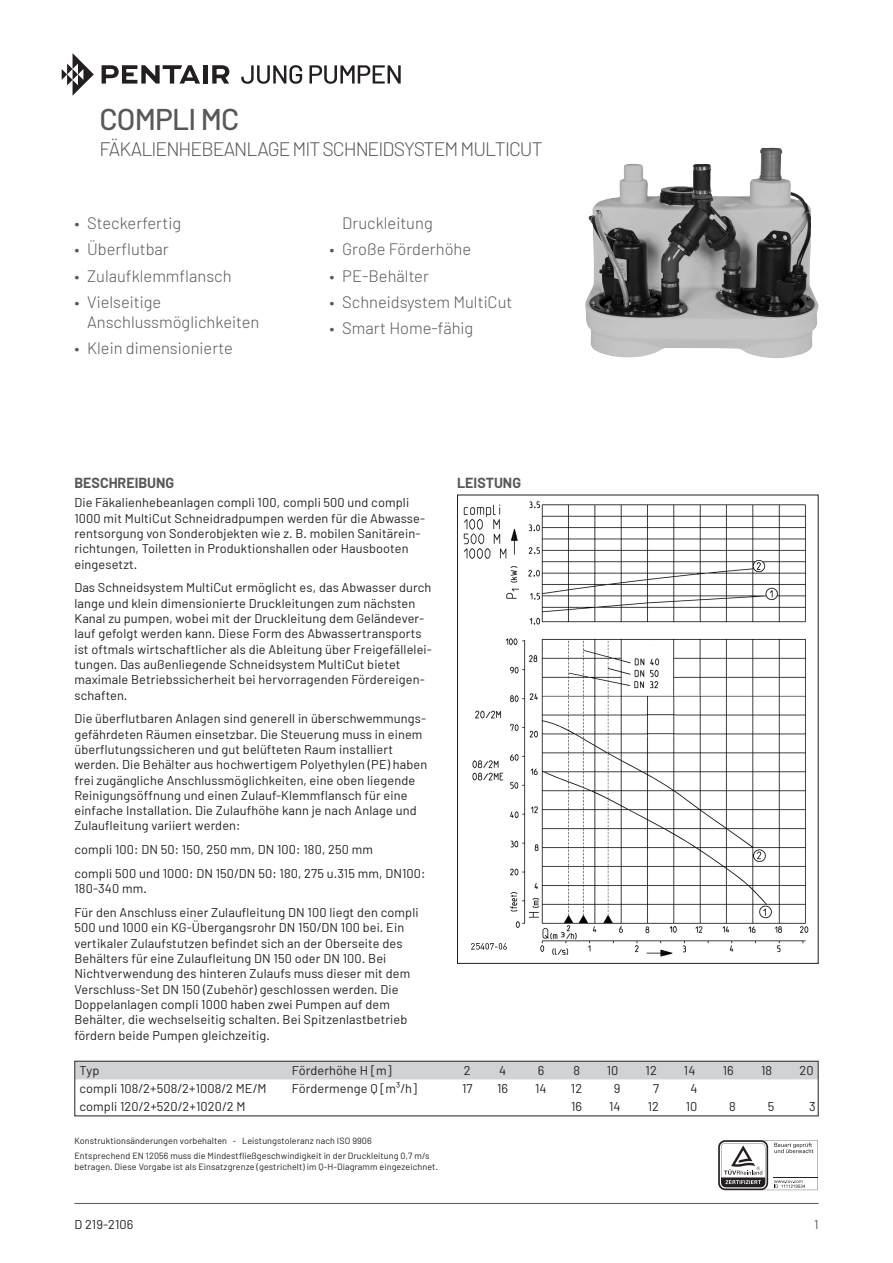
<style>
.page{position:relative;width:893px;height:1263px;background:#fff}
.page>*{position:absolute;margin:0;border:0;box-sizing:border-box;transform-origin:0 0}
.Produktlinie{font:500 30px "Barlow";letter-spacing:-.025em;color:#57585a}
.Produktlinie_first_p{font:300 19.5px "Barlow";letter-spacing:-.05em;color:#57585a}
.t1{font:300 16.5px/20.2px "Barlow";color:#57585a}
.t2{font:700 14.25px "Barlow";color:#57585a}
.Bodytext{font:12.75px/15.3px "Barlow";letter-spacing:.01em;color:#231f20}
.Tabellen_Body{font:12.75px "Barlow";letter-spacing:.01em;color:#231f20}
.Tabellen_Body_rechts{font:12.75px "Barlow";letter-spacing:.01em;color:#231f20}
.Tabellen_Kopf{font:12.75px "Barlow";letter-spacing:.01em;color:#231f20}
.Tabellen_Kopf_rechts{font:12.75px "Barlow";letter-spacing:.01em;color:#231f20}
.t3{font:12.75px "Barlow";color:#57585a}
.Hinweise_6pt{font:9px/10.8px "Barlow";letter-spacing:.01em;color:#231f20}
</style>
<div class="page">
<hr style="left:74px;top:1203px;width:745px;height:1px;background:#57585a">
<img style="left:585px;top:148px;width:234px;height:210px">
<img style="left:463px;top:501px;width:346px;height:456px">
<div style="left:76px;top:1063px;width:741px;height:16px;background:#d1d2d4"></div>
<div style="left:74px;top:1061px;width:745px;height:55px;border:1px solid #231f20"></div>
<svg style="left:718px;top:1140px;width:100px;height:50px"></svg>
<svg style="left:241px;top:65px;width:61px;height:19px"></svg>
<svg style="left:309px;top:65px;width:92px;height:19px"></svg>
<svg style="left:62px;top:53px;width:32px;height:43px"></svg>
<svg style="left:102px;top:65px;width:98px;height:19px"></svg>
<hr style="left:203px;top:65px;width:4px;height:19px;background:#231f20">
<svg style="left:212px;top:65px;width:17px;height:19px"></svg>
<p class="Produktlinie" style="left:99px;top:101px;width:141px">COMPLI MC</p>
<p class="Produktlinie_first_p" style="left:99px;top:136px;width:445px">FÄKALIENHEBEANLAGE MIT SCHNEIDSYSTEM MULTICUT</p>
<p class="t1" style="left:74px;top:213px;width:108px">• Steckerfertig</p>
<p class="t1" style="left:74px;top:239px;width:96px">• Überflutbar</p>
<p class="t1" style="left:74px;top:265px;width:159px">• Zulaufklemmflansch</p>
<p class="t1" style="left:87px;top:291px;width:174px;text-indent:-13px">• Vielseitige<br>Anschlussmöglichkeiten</p>
<p class="t1" style="left:74px;top:338px;width:160px">• Klein dimensionierte</p>
<p class="t2" style="left:74px;top:474px;width:101px">BESCHREIBUNG</p>
<p class="t1" style="left:342px;top:213px;width:92px">Druckleitung</p>
<p class="t1" style="left:330px;top:239px;width:143px">• Große Förderhöhe</p>
<p class="t1" style="left:330px;top:265px;width:101px">• PE-Behälter</p>
<p class="t1" style="left:330px;top:291px;width:184px">• Schneidsystem MultiCut</p>
<p class="t1" style="left:330px;top:317px;width:145px">• Smart Home-fähig</p>
<p class="t2" style="left:457px;top:474px;width:65px">LEISTUNG</p>
<p class="Bodytext" style="left:74px;top:495px;width:352px">Die Fäkalienhebeanlagen compli 100, compli 500 und compli 1000 mit MultiCut Schneidradpumpen werden für die Abwasse&shy;rentsorgung von Sonderobjekten wie z. B. mobilen Sanitärein&shy;richtungen, Toiletten in Produktionshallen oder Hausbooten eingesetzt.</p>
<p class="Bodytext" style="left:74px;top:580px;width:359px">Das Schneidsystem MultiCut ermöglicht es, das Abwasser durch lange und klein dimensionierte Druckleitungen zum nächsten Kanal zu pumpen, wobei mit der Druckleitung dem Geländever&shy;lauf gefolgt werden kann. Diese Form des Abwassertransports ist oftmals wirtschaftlicher als die Ableitung über Freigefällelei&shy;tungen. Das außenliegende Schneidsystem MultiCut bietet maximale Betriebssicherheit bei hervorragenden Fördereigen&shy;schaften.</p>
<p class="Bodytext" style="left:74px;top:711px;width:355px">Die überflutbaren Anlagen sind generell in überschwemmungs&shy;gefährdeten Räumen einsetzbar. Die Steuerung muss in einem überflutungssicheren und gut belüfteten Raum installiert werden. Die Behälter aus hochwertigem Polyethylen (PE) haben frei zugängliche Anschlussmöglichkeiten, eine oben liegende Reinigungsöffnung und einen Zulauf-Klemmflansch für eine einfache Installation. Die Zulaufhöhe kann je nach Anlage und Zulaufleitung variiert werden:</p>
<p class="Bodytext" style="left:74px;top:842px;width:300px">compli 100: DN 50: 150, 250 mm, DN 100: 180, 250 mm</p>
<p class="Bodytext" style="left:74px;top:865px;width:353px">compli 500 und 1000: DN 150/DN 50: 180, 275 u.315 mm, DN100:<br>180-340 mm.</p>
<p class="Bodytext" style="left:74px;top:904px;width:346px">Für den Anschluss einer Zulaufleitung DN 100 liegt den compli 500 und 1000 ein KG-Übergangsrohr DN 150/DN 100 bei. Ein vertikaler Zulaufstutzen befindet sich an der Oberseite des Behälters für eine Zulaufleitung DN 150 oder DN 100. Bei Nichtverwendung des hinteren Zulaufs muss dieser mit dem Verschluss-Set DN 150 (Zubehör) geschlossen werden. Die Doppelanlagen compli 1000 haben zwei Pumpen auf dem Behälter, die wechselseitig schalten. Bei Spitzenlastbetrieb fördern beide Pumpen gleichzeitig.</p>
<p class="Tabellen_Kopf" style="left:79px;top:1063px;width:21px">Typ</p>
<p class="Tabellen_Kopf" style="left:292px;top:1063px;width:101px">Förderhöhe H [m]</p>
<p class="Tabellen_Kopf_rechts" style="left:464px;top:1063px;width:8px">2</p>
<p class="Tabellen_Kopf_rechts" style="left:499px;top:1063px;width:9px">4</p>
<p class="Tabellen_Kopf_rechts" style="left:538px;top:1063px;width:8px">6</p>
<p class="Tabellen_Kopf_rechts" style="left:573px;top:1063px;width:8px">8</p>
<p class="Tabellen_Kopf_rechts" style="left:607px;top:1063px;width:13px">10</p>
<p class="Tabellen_Kopf_rechts" style="left:646px;top:1063px;width:13px">12</p>
<p class="Tabellen_Kopf_rechts" style="left:684px;top:1063px;width:13px">14</p>
<p class="Tabellen_Kopf_rechts" style="left:723px;top:1063px;width:13px">16</p>
<p class="Tabellen_Kopf_rechts" style="left:761px;top:1063px;width:13px">18</p>
<p class="Tabellen_Kopf_rechts" style="left:799px;top:1063px;width:16px">20</p>
<p class="Tabellen_Body" style="left:79px;top:1080px;width:189px">compli 108/2+508/2+1008/2 ME/M</p>
<p class="Tabellen_Body" style="left:292px;top:1080px;width:127px">Fördermenge Q [m³/h]</p>
<p class="Tabellen_Body_rechts" style="left:462px;top:1080px;width:12px">17</p>
<p class="Tabellen_Body_rechts" style="left:497px;top:1080px;width:13px">16</p>
<p class="Tabellen_Body_rechts" style="left:535px;top:1080px;width:13px">14</p>
<p class="Tabellen_Body_rechts" style="left:571px;top:1080px;width:13px">12</p>
<p class="Tabellen_Body_rechts" style="left:614px;top:1080px;width:8px">9</p>
<p class="Tabellen_Body_rechts" style="left:653px;top:1080px;width:8px">7</p>
<p class="Tabellen_Body_rechts" style="left:690px;top:1080px;width:9px">4</p>
<p class="Tabellen_Body" style="left:79px;top:1098px;width:168px">compli 120/2+520/2+1020/2 M</p>
<p class="Tabellen_Body_rechts" style="left:571px;top:1098px;width:13px">16</p>
<p class="Tabellen_Body_rechts" style="left:609px;top:1098px;width:13px">14</p>
<p class="Tabellen_Body_rechts" style="left:648px;top:1098px;width:13px">12</p>
<p class="Tabellen_Body_rechts" style="left:686px;top:1098px;width:13px">10</p>
<p class="Tabellen_Body_rechts" style="left:729px;top:1098px;width:8px">8</p>
<p class="Tabellen_Body_rechts" style="left:768px;top:1098px;width:8px">5</p>
<p class="Tabellen_Body_rechts" style="left:809px;top:1098px;width:8px">3</p>
<p class="Hinweise_6pt" style="left:74px;top:1135px;width:299px">Konstruktionsänderungen vorbehalten - Leistungstoleranz nach ISO 9906</p>
<p class="Hinweise_6pt" style="left:74px;top:1150px;width:365px">Entsprechend EN 12056 muss die Mindestfließgeschwindigkeit in der Druckleitung 0,7 m/s betragen. Diese Vorgabe ist als Einsatzgrenze (gestrichelt) im Q-H-Diagramm eingezeichnet.</p>
<p class="Bodytext" style="left:74px;top:1216px;width:61px">D 219-2106</p>
<p class="t3" style="left:814px;top:1216px;width:6px">1</p>
</div>
